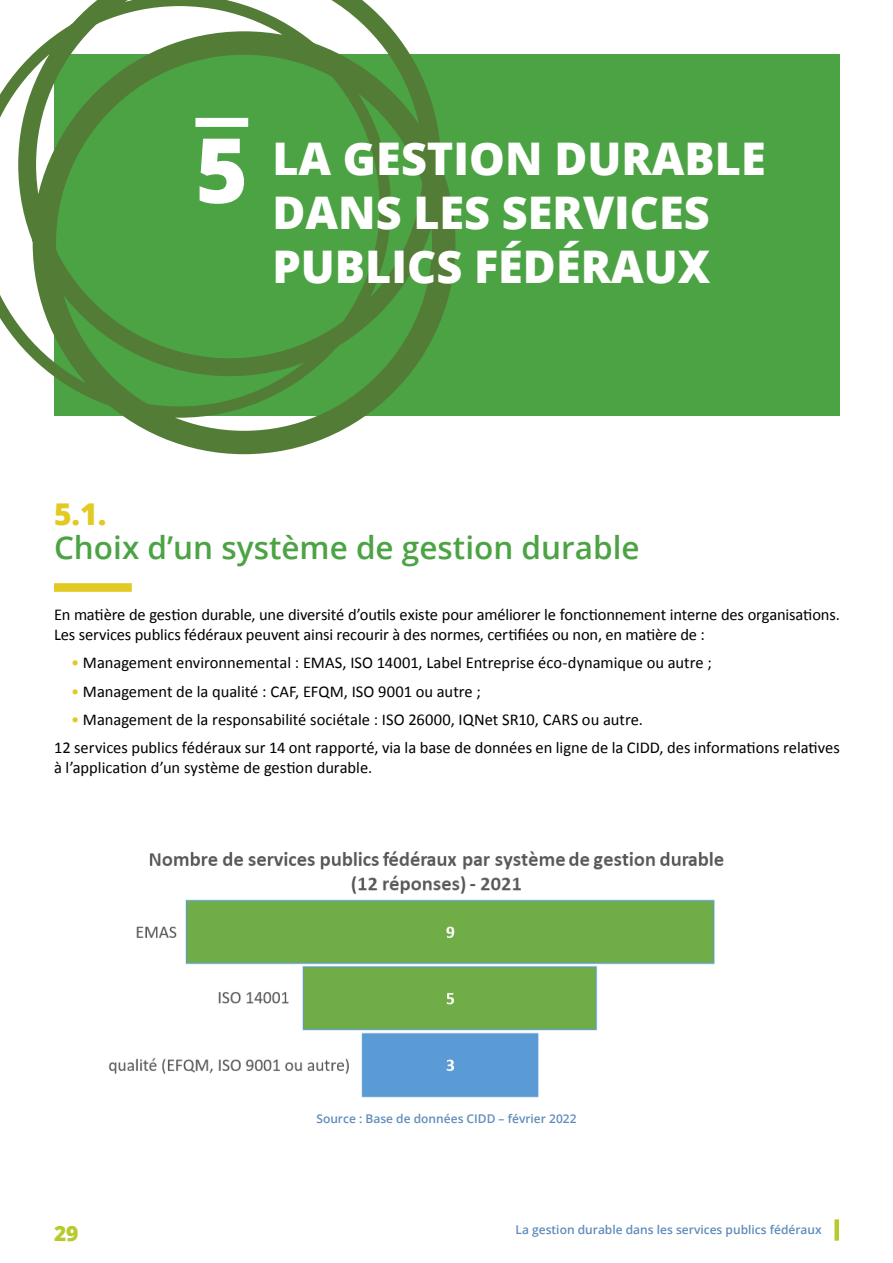
<style>
.page{position:relative;width:893px;height:1263px;background:#fff}
.page>*{position:absolute;margin:0;border:0;box-sizing:border-box;transform-origin:0 0}
.t1{font:800 45px/54px "Open Sans";color:#fff;text-align:center}
.t2{font:600 31.5px "Open Sans";color:#4ca344}
.t3{font:800 30px "Open Sans";color:#e2ca22}
.t4{font:800 21px "Open Sans";color:#b7ca2c}
.t5{font:16.5px/19.8px "Calibri";letter-spacing:-.005em;color:#000}
.t6{font:600 12px "Open Sans";color:#5f8cbb}
.s1{font-size:90px}
.s2{color:#e2ca22}
</style>
<div class="page">
<div style="left:834px;top:1219px;width:5px;height:22px;background:#b7ca2c"></div>
<div style="left:54px;top:583px;width:78px;height:9px;background:#e2ca22"></div>
<div style="left:54px;top:54px;width:786px;height:362px;background:#4ca344"></div>
<svg style="left:0;top:0;width:455px;height:454px"></svg>
<div style="left:195px;top:118px;width:53px;height:9px;background:#fff"></div>
<img style="left:136px;top:899px;width:579px;height:199px">
<img style="left:108px;top:1038px;width:252px;height:60px">
<img style="left:136px;top:975px;width:163px;height:44px">
<img style="left:149px;top:851px;width:575px;height:43px">
<h1 class="t1" style="left:195px;top:129px;width:572px"><span class="s1">5</span> LA GESTION DURABLE<br>DANS LES SERVICES<br>PUBLICS FÉDÉRAUX</h1>
<h3 class="t3" style="left:54px;top:491px;width:54px">5.1.</h3>
<h2 class="t2" style="left:54px;top:526px;width:587px">Choix d’un système de gestion durable</h2>
<p class="t5" style="left:54px;top:604px;width:787px">En matière de gestion durable, une diversité d’outils existe pour améliorer le fonctionnement interne des organisations.<br>Les services publics fédéraux peuvent ainsi recourir à des normes, certifiées ou non, en matière de :</p>
<p class="t5" style="left:71px;top:652px;width:642px"><span class="s2">•</span> Management environnemental : EMAS, ISO 14001, Label Entreprise éco-dynamique ou autre ;</p>
<p class="t5" style="left:71px;top:680px;width:411px"><span class="s2">•</span> Management de la qualité : CAF, EFQM, ISO 9001 ou autre ;</p>
<p class="t5" style="left:54px;top:704px;width:787px;line-height:28.3px;text-indent:17px"><span class="s2">•</span> Management de la responsabilité sociétale : ISO 26000, IQNet SR10, CARS ou autre.<br>12 services publics fédéraux sur 14 ont rapporté, via la base de données en ligne de la CIDD, des informations relatives</p>
<p class="t5" style="left:54px;top:757px;width:320px">à l’application d’un système de gestion durable.</p>
<p class="t6" style="left:316px;top:1111px;width:262px">Source : Base de données CIDD – février 2022</p>
<p class="t4" style="left:54px;top:1217px;width:26px">29</p>
<p class="t6" style="left:516px;top:1222px;width:308px">La gestion durable dans les services publics fédéraux</p>
</div>
